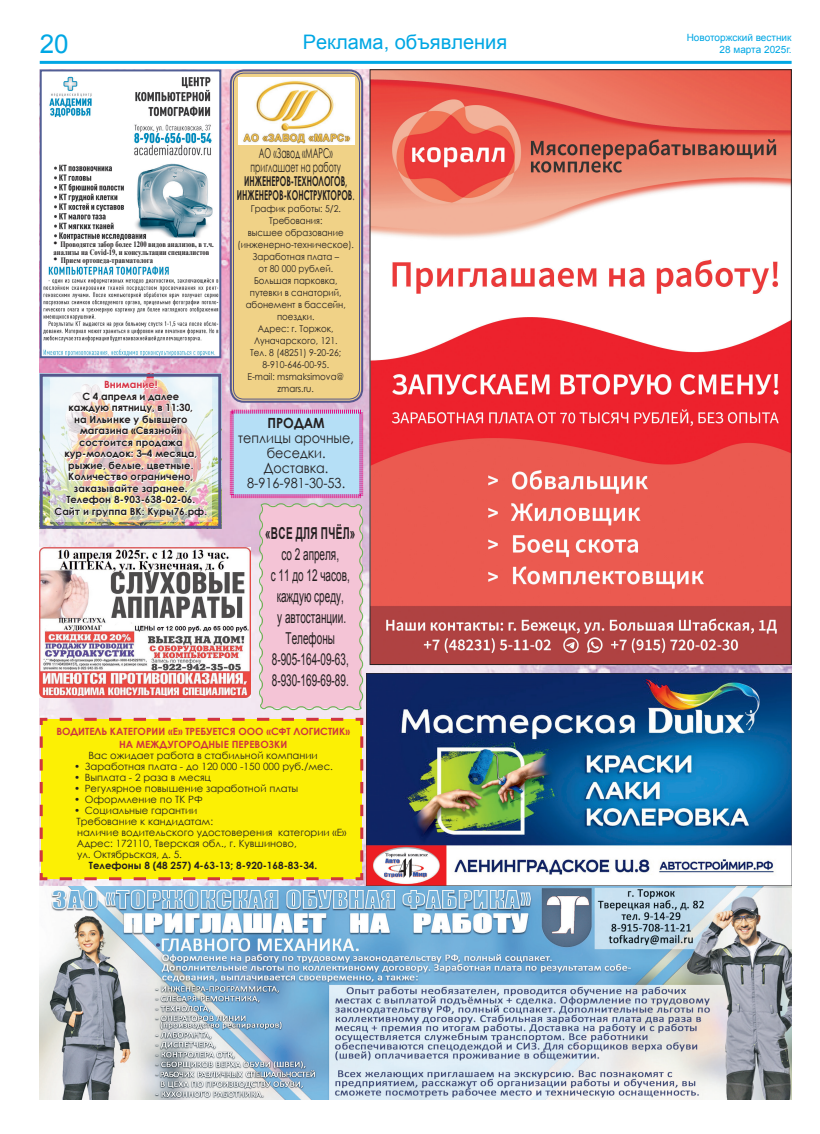
<style>
.page{position:relative;width:820px;height:1134px;background:#fff}
.page>*{position:absolute;margin:0;border:0;box-sizing:border-box;transform-origin:0 0}
.t1{font:26px "Arial";color:#00a7e4}
.t2{font:20px "Arial";color:#00a7e4}
.t3{font:16.4px/21px "Arial";color:#231f20;text-align:center;scale:.61 1}
.t4{font:14px/15px "Century Gothic";color:#231f20;text-align:center;scale:.91 1}
.t5{font:700 13.6px/14px "Century Gothic";color:#231f20;text-align:center;scale:.57 1}
.t6{font:10px "Century Gothic";color:#231f20}
.t7{font:700 10px/11.5px "Century Gothic";color:#231f20;text-align:center}
.t8{font:700 10px/13px "Century Gothic";color:#cf3540;text-align:center}
.t9{font:10px/12px "Arial";color:#00a7e4;text-align:right}
.t10{font:9.5px/12px "Century Gothic";color:#231f20;text-align:center;scale:.91 1}
.t11{font:700 8.3px/8.5px "Times New Roman";color:#231f20;scale:.8 1}
.s1{font-family:"Arial";font-weight:400;font-size:11.4px}
.s2{color:#d43143}
.s3{font-weight:400}
.s4{font-weight:700}
</style>
<div class="page">
<img style="left:40px;top:69px;width:751px;height:817px">
<hr style="left:40px;top:61px;width:751px;height:3px;background:#00a7e4">
<div style="left:40px;top:69px;width:181px;height:289px;background:#fff;border:2px solid #525f96"></div>
<img style="left:44px;top:76px;width:174px;height:279px">
<img style="left:44px;top:160px;width:175px;height:84px">
<div style="left:45px;top:157px;width:174px;height:5px;background:#fff"></div>
<div style="left:45px;top:242px;width:174px;height:7px;background:#fff"></div>
<img style="left:40px;top:886px;width:751px;height:214px">
<img style="left:371px;top:71px;width:418px;height:592px">
<div style="left:232px;top:71px;width:129px;height:330px;background:#f0d287;border-radius:12px"></div>
<div style="left:230px;top:69px;width:133px;height:334px;border:2px solid #55578c;border-radius:13px"></div>
<div style="left:233px;top:73px;width:127px;height:326px;border:1px solid #55578c;border-radius:10px"></div>
<img style="left:238px;top:77px;width:116px;height:68px">
<svg style="left:39px;top:716px;width:325px;height:166px;background:#faeb13"></svg>
<img style="left:367px;top:673px;width:424px;height:213px">
<svg style="left:229px;top:409px;width:135px;height:303px;background:#ddc9dc"></svg>
<img style="left:40px;top:547px;width:211px;height:150px">
<img style="left:44px;top:378px;width:173px;height:147px">
<svg style="left:50px;top:379px;width:162px;height:143px"></svg>
<svg style="left:54px;top:380px;width:154px;height:138px"></svg>
<div style="left:40px;top:374px;width:181px;height:155px;border:3px solid #55578c"></div>
<p class="t1" style="left:40px;top:26px;width:30px">20</p>
<p class="t2" style="left:302px;top:28px;width:206px">Реклама, объявления</p>
<p class="t9" style="left:686px;top:32px;width:106px">Новоторжский вестник<br>28 марта 2025г.</p>
<p class="t11" style="left:54px;top:239px;width:202px"><span class="s1">•</span> Проводятся забор более 1200 видов анализов, в т.ч. анализы на Covid-19, и консультации специалистов</p>
<p class="t11" style="left:54px;top:256px;width:126px"><span class="s1">•</span> Прием ортопеда-травматолога</p>
<p class="t7" style="left:54px;top:379px;width:154px"><span class="s2">Внимание!<br></span>С 4 апреля и далее<br>каждую пятницу, в 11:30,<br>на Ильинке у бывшего магазина «Связной» состоится продажа кур-молодок: 3–4 месяца, рыжие, белые, цветные.<br>Количество ограничено, заказывайте заранее.<br>Телефон 8-903-638-02-06.<br>Сайт и группа ВК: Куры76.рф.</p>
<p class="t5" style="left:237px;top:146px;width:208px"><span class="s3">АО «Завод «МАРС» приглашает на работу<br></span>ИНЖЕНЕРОВ-ТЕХНОЛОГОВ,<br>ИНЖЕНЕРОВ-КОНСТРУКТОРОВ<span class="s3">.</span></p>
<p class="t10" style="left:237px;top:202px;width:129px">График работы: 5/2.<br>Требования:<br>высшее образование (инженерно-техническое).<br>Заработная плата –<br>от 80 000 рублей.<br>Большая парковка, путевки в санаторий, абонемент в бассейн, поездки.<br>Адрес: г. Торжок,<br>Луначарского, 121.<br>Тел. 8 (48251) 9-20-26;<br>8-910-646-00-95.<br>E-mail: msmaksimova@ zmars.ru.</p>
<p class="t4" style="left:238px;top:415px;width:129px"><span class="s4">ПРОДАМ<br></span>теплицы арочные, беседки.<br>Доставка.<br>8-916-981-30-53.</p>
<p class="t3" style="left:265px;top:522px;width:149px"><span class="s4">«ВСЕ ДЛЯ ПЧЁЛ» </span>со 2 апреля,<br>с 11 до 12 часов, каждую среду,<br>у автостанции.<br>Телефоны<br>8-905-164-09-63,<br>8-930-169-69-89.</p>
<p class="t8" style="left:56px;top:725px;width:295px">ВОДИТЕЛЬ КАТЕГОРИИ «Е» ТРЕБУЕТСЯ ООО «СФТ ЛОГИСТИК»<br>НА МЕЖДУГОРОДНЫЕ ПЕРЕВОЗКИ</p>
<p class="t6" style="left:88px;top:749px;width:231px">Вас ожидает работа в стабильной компании</p>
<p class="t6" style="left:74px;top:760px;width:260px">• Заработная плата - до 120 000 -150 000 руб./мес.</p>
<p class="t6" style="left:74px;top:771px;width:138px">• Выплата - 2 раза в месяц</p>
<p class="t6" style="left:74px;top:782px;width:225px">• Регулярное повышение заработной платы</p>
<p class="t6" style="left:74px;top:793px;width:130px">• Оформление по ТК РФ</p>
<p class="t6" style="left:74px;top:804px;width:125px">• Социальные гарантии</p>
<p class="t6" style="left:76px;top:815px;width:138px">Требование к кандидатам:</p>
<p class="t6" style="left:77px;top:826px;width:271px">наличие водительского удостоверения категории «E»</p>
<p class="t6" style="left:77px;top:837px;width:221px">Адрес: 172110, Тверская обл., г. Кувшиново,</p>
<p class="t6" style="left:77px;top:848px;width:106px">ул. Октябрьская, д. 5.</p>
<p class="t7" style="left:89px;top:859px;width:230px">Телефоны 8 (48 257) 4-63-13; 8-920-168-83-34.</p>
</div>
